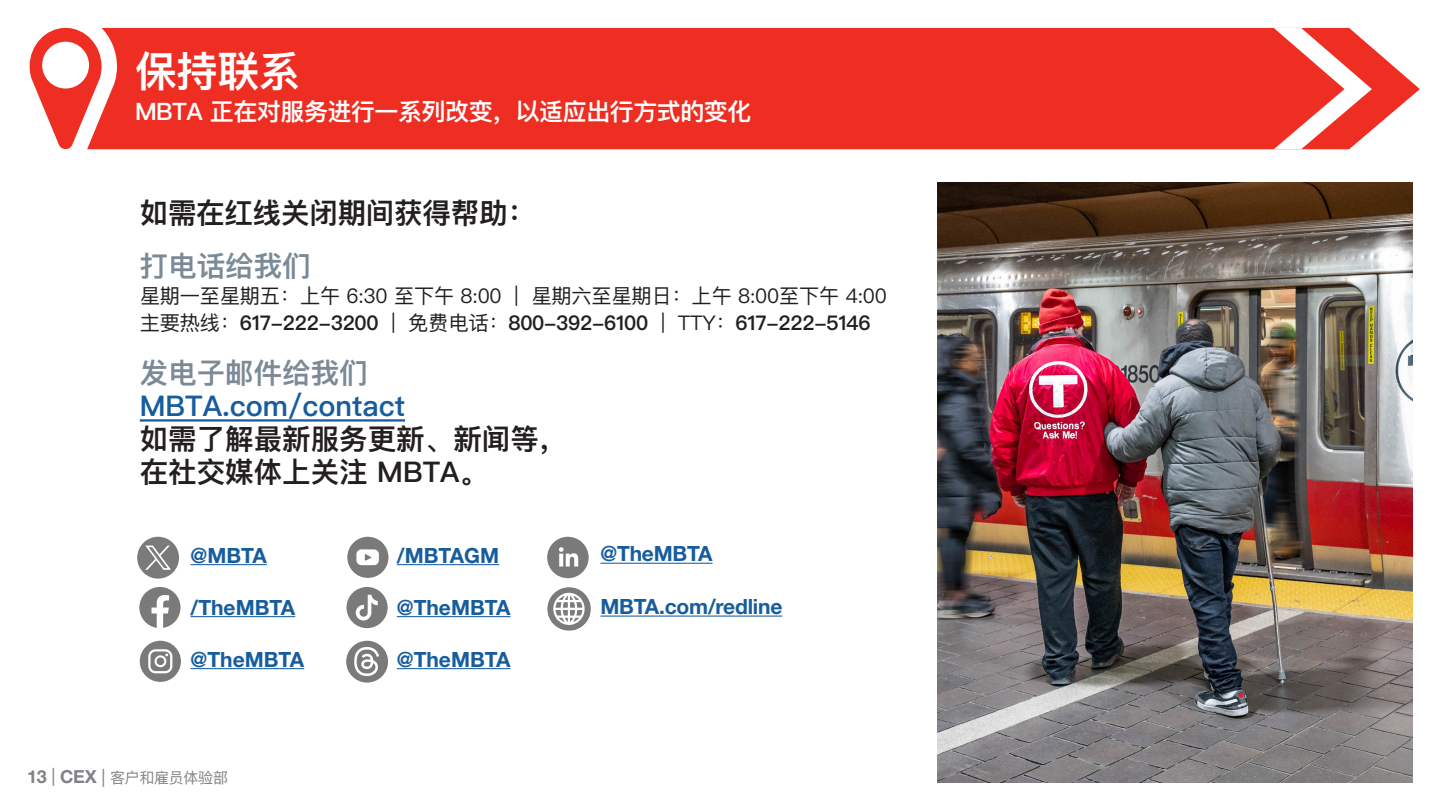
<style>
.page{position:relative;width:1440px;height:810px;background:#fff}
.page>*{position:absolute;margin:0;border:0;box-sizing:border-box;transform-origin:0 0}
.Section_Subtitle{font:600 42px "Ping Fang SC";color:#fff}
.Section_Subtitle-2{font:600 28.5px/33px "Ping Fang SC";color:#231f20}
.Section_Subtitle-3{font:600 28.5px "Ping Fang SC";color:#7b8a97}
.Section_Subtitle-4{font:600 24px "Ping Fang SC";letter-spacing:-.02em;color:#fff}
.Section_Subtitle-5{font:700 21px "Helvetica Neue LT Std";color:#175d9e}
.Section_Subtitle-6{font:20.25px/27px "Ping Fang SC";letter-spacing:-.01em;color:#231f20}
.t1{font:15px "Ping Fang SC";letter-spacing:-.02em;color:#808285}
.s1{font-weight:600}
.s2{color:#7b8a97}
.s3{color:#175d9e}
.s4{font-family:"Helvetica Neue LT Std";font-weight:700;font-size:18px}
.s5{font-family:"Helvetica Neue LT Std";font-size:18px}
</style>
<div class="page">
<div style="left:102px;top:28px;width:1318px;height:121px;background:#ee2e22"></div>
<svg style="left:1273px;top:28px;width:99px;height:121px"></svg>
<svg style="left:30px;top:28px;width:72px;height:121px"></svg>
<hr style="left:191px;top:564px;width:76px;height:1px;background:#175d9e">
<hr style="left:191px;top:616px;width:104px;height:1px;background:#175d9e">
<hr style="left:191px;top:668px;width:113px;height:1px;background:#175d9e">
<hr style="left:397px;top:564px;width:102px;height:1px;background:#175d9e">
<hr style="left:397px;top:616px;width:113px;height:1px;background:#175d9e">
<hr style="left:397px;top:668px;width:113px;height:1px;background:#175d9e">
<img style="left:938px;top:183px;width:475px;height:600px">
<svg style="left:547px;top:587px;width:44px;height:44px"></svg>
<hr style="left:600px;top:616px;width:182px;height:1px;background:#175d9e">
<hr style="left:600px;top:563px;width:112px;height:1px;background:#175d9e">
<div style="left:346px;top:641px;width:42px;height:42px;background:#7b7a7a;border-radius:50%"></div>
<svg style="left:354px;top:647px;width:25px;height:29px"></svg>
<svg style="left:139px;top:587px;width:41px;height:41px"></svg>
<svg style="left:140px;top:641px;width:41px;height:41px"></svg>
<div style="left:547px;top:537px;width:41px;height:41px;background:#7b7a7a;border-radius:50%"></div>
<svg style="left:559px;top:547px;width:19px;height:20px"></svg>
<svg style="left:346px;top:587px;width:42px;height:41px"></svg>
<div style="left:137px;top:537px;width:42px;height:42px;background:#7b7a7a;border-radius:50%"></div>
<svg style="left:145px;top:546px;width:26px;height:24px"></svg>
<svg style="left:347px;top:537px;width:41px;height:41px"></svg>
<hr style="left:140px;top:419px;width:265px;height:3px;background:#175d9e">
<p class="Section_Subtitle" style="left:135px;top:45px;width:167px">保持联系</p>
<p class="Section_Subtitle-4" style="left:135px;top:97px;width:618px">MBTA 正在对服务进行一系列改变，以适应出行方式的变化</p>
<p class="Section_Subtitle-2" style="left:140px;top:196px;width:398px">如需在红线关闭期间获得帮助：</p>
<p class="Section_Subtitle-3" style="left:140px;top:248px;width:172px">打电话给我们</p>
<p class="Section_Subtitle-6" style="left:140px;top:282px;width:748px">星期一至星期五：上午 6:30 至下午 8:00 | 星期六至星期日：上午 8:00至下午 4:00主要热线：<span class="s1">617-222-3200</span> | 免费电话：<span class="s1">800-392-6100</span> | TTY：<span class="s1">617-222-5146</span></p>
<p class="Section_Subtitle-2" style="left:140px;top:356px;width:429px"><span class="s2">发电子邮件给我们<br></span><span class="s3">MBTA.com/contact<br></span>如需了解最新服务更新、新闻等，在社交媒体上关注 MBTA。</p>
<p class="Section_Subtitle-5" style="left:191px;top:542px;width:78px">@MBTA</p>
<p class="Section_Subtitle-5" style="left:191px;top:594px;width:106px">/TheMBTA</p>
<p class="Section_Subtitle-5" style="left:191px;top:646px;width:115px">@TheMBTA</p>
<p class="t1" style="left:27px;top:768px;width:202px"><span class="s4">13</span> <span class="s5">|</span> <span class="s4">CEX</span> <span class="s5">|</span> 客户和雇员体验部</p>
<p class="Section_Subtitle-5" style="left:397px;top:542px;width:104px">/MBTAGM</p>
<p class="Section_Subtitle-5" style="left:397px;top:594px;width:115px">@TheMBTA</p>
<p class="Section_Subtitle-5" style="left:397px;top:646px;width:115px">@TheMBTA</p>
<p class="Section_Subtitle-5" style="left:600px;top:541px;width:114px">@TheMBTA</p>
<p class="Section_Subtitle-5" style="left:600px;top:594px;width:183px">MBTA.com/redline</p>
</div>
